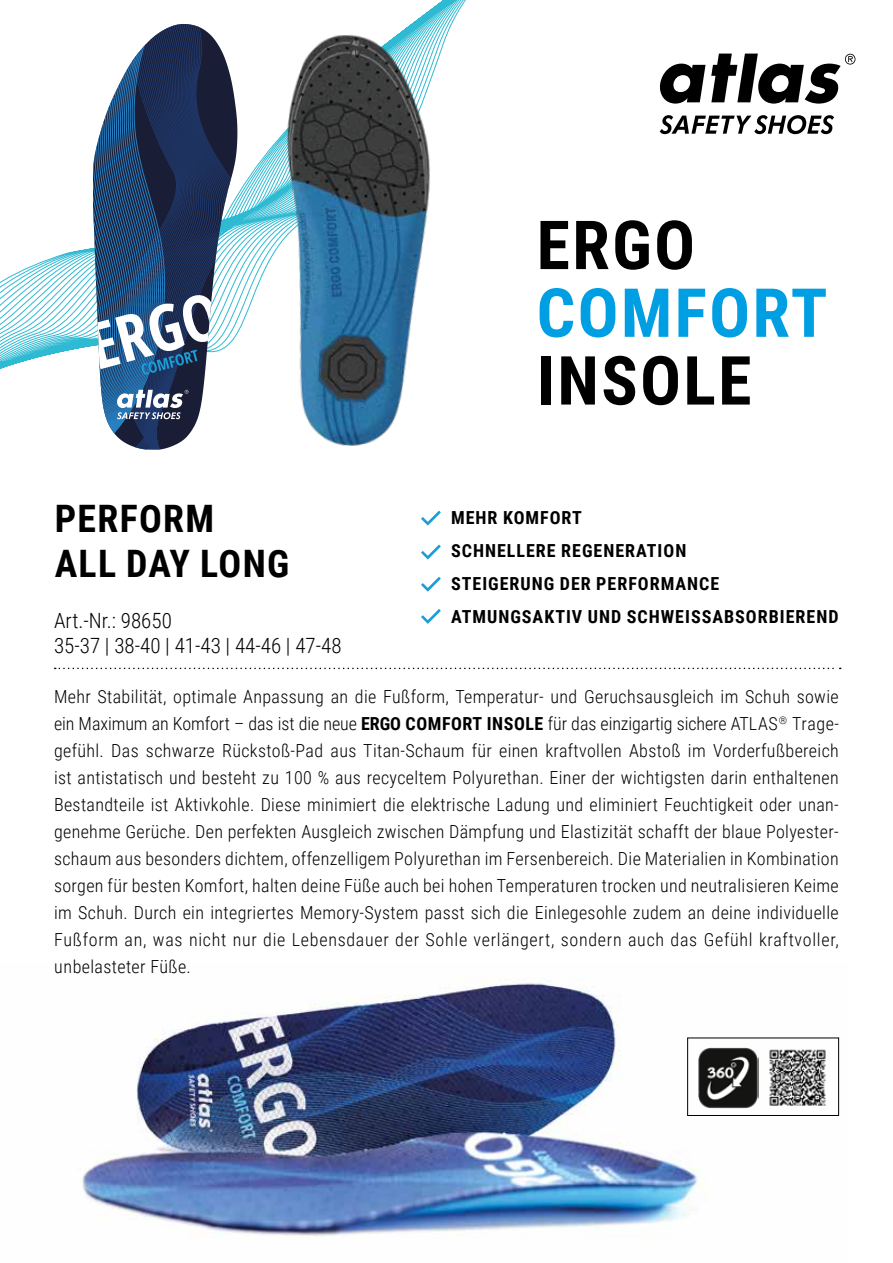
<style>
.page{position:relative;width:893px;height:1263px;background:#fff}
.page>*{position:absolute;margin:0;border:0;box-sizing:border-box;transform-origin:0 0}
.t1{font:700 67.8px "Roboto Condensed";letter-spacing:.035em;color:#000}
.t2{font:700 67.8px "Roboto Condensed";letter-spacing:.035em;color:#009fe3}
.t3{font:700 37.8px/45.5px "Roboto Condensed";letter-spacing:.035em;color:#000}
.t4{font:300 21px/25.2px "Roboto Condensed";color:#000}
.t5{font:300 18px/27px "Roboto Condensed";letter-spacing:.04em;color:#000;text-align:justify}
.t6{font:700 18px/33px "Roboto Condensed";letter-spacing:.055em;color:#000}
.s1{font-weight:700}
</style>
<div class="page">
<svg style="left:0;top:0;width:706px;height:450px"></svg>
<svg style="left:55px;top:668px;width:786px;height:1px"></svg>
<svg style="left:660px;top:64px;width:45px;height:40px"></svg>
<svg style="left:660px;top:115px;width:174px;height:19px"></svg>
<svg style="left:711px;top:54px;width:144px;height:50px"></svg>
<img style="left:82px;top:977px;width:758px;height:259px">
<svg style="left:421px;top:511px;width:20px;height:15px"></svg>
<svg style="left:421px;top:544px;width:20px;height:16px"></svg>
<svg style="left:421px;top:577px;width:20px;height:15px"></svg>
<svg style="left:421px;top:609px;width:20px;height:15px"></svg>
<img style="left:271px;top:16px;width:184px;height:434px">
<svg style="left:93px;top:24px;width:144px;height:425px"></svg>
<svg style="left:93px;top:294px;width:126px;height:81px"></svg>
<svg style="left:117px;top:390px;width:72px;height:29px"></svg>
<div style="left:687px;top:1037px;width:152px;height:79px;border:1px solid #000"></div>
<img style="left:697px;top:1047px;width:62px;height:61px">
<img style="left:765px;top:1045px;width:65px;height:65px">
<h2 class="t3" style="left:55px;top:494px;width:236px">PERFORM<br>ALL DAY LONG</h2>
<p class="t4" style="left:54px;top:607px;width:289px">Art.-Nr.: 98650<br>35-37 | 38-40 | 41-43 | 44-46 | 47-48</p>
<h1 class="t1" style="left:537px;top:197px;width:160px">ERGO</h1>
<h1 class="t2" style="left:537px;top:265px;width:292px">COMFORT</h1>
<h1 class="t1" style="left:537px;top:333px;width:216px">INSOLE</h1>
<p class="t6" style="left:451px;top:500px;width:389px">MEHR KOMFORT<br>SCHNELLERE REGENERATION<br>STEIGERUNG DER PERFORMANCE<br>ATMUNGSAKTIV UND SCHWEISSABSORBIEREND</p>
<p class="t5" style="left:54px;top:682px;width:786px">Mehr Stabilität, optimale Anpassung an die Fußform, Temperatur- und Geruchsausgleich im Schuh sowie ein Maximum an Komfort – das ist die neue <span class="s1">ERGO COMFORT INSOLE</span> für das einzigartig sichere ATLAS<sup>®</sup> Trage&shy;gefühl. Das schwarze Rückstoß-Pad aus Titan-Schaum für einen kraftvollen Abstoß im Vorderfußbereich ist antistatisch und besteht zu 100 % aus recyceltem Polyurethan. Einer der wichtigsten darin enthaltenen Bestandteile ist Aktivkohle. Diese minimiert die elektrische Ladung und eliminiert Feuchtigkeit oder unan&shy;genehme Gerüche. Den perfekten Ausgleich zwischen Dämpfung und Elastizität schafft der blaue Polyester&shy;schaum aus besonders dichtem, offenzelligem Polyurethan im Fersenbereich. Die Materialien in Kombination sorgen für besten Komfort, halten deine Füße auch bei hohen Temperaturen trocken und neutralisieren Keime im Schuh. Durch ein integriertes Memory-System passt sich die Einlegesohle zudem an deine individuelle Fußform an, was nicht nur die Lebensdauer der Sohle verlängert, sondern auch das Gefühl kraftvoller, unbelasteter Füße.</p>
</div>
